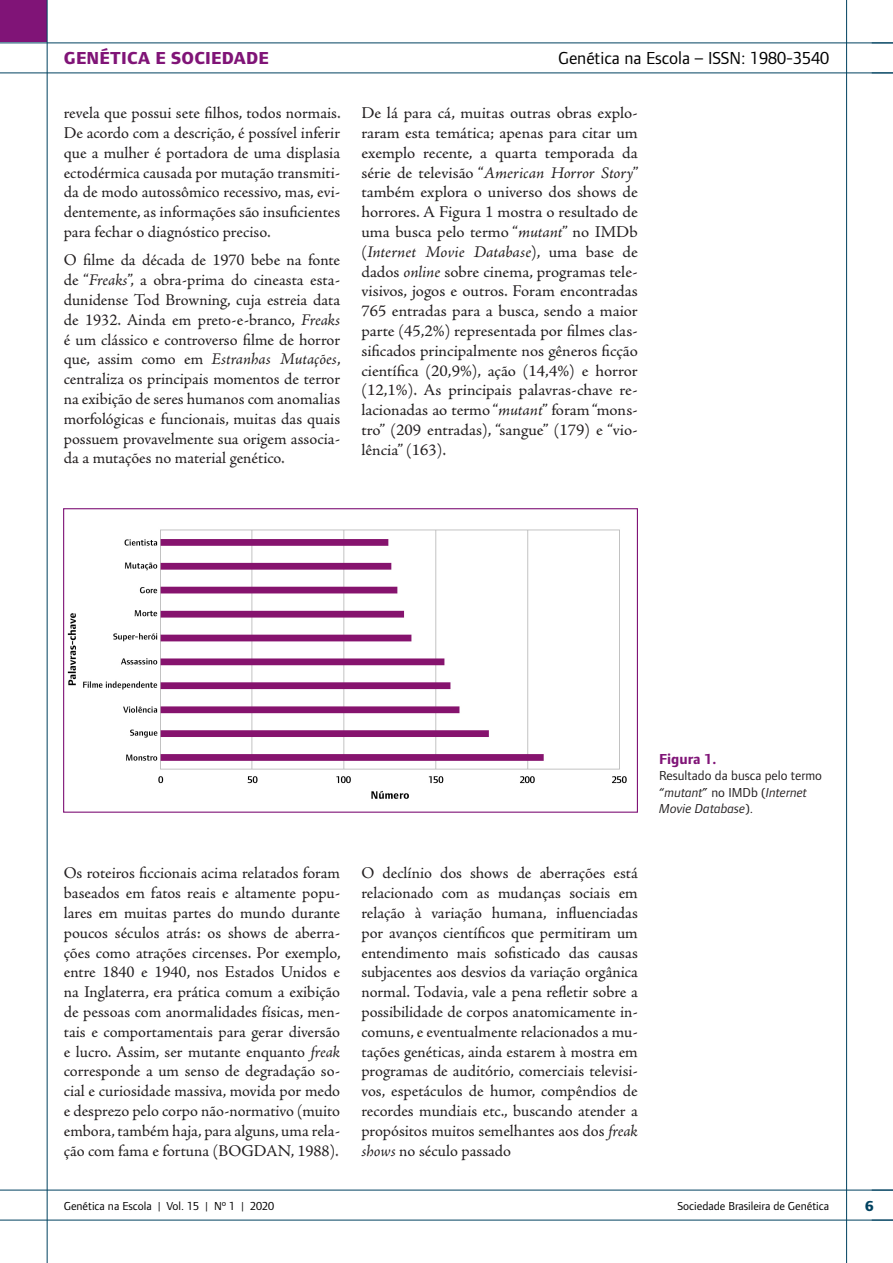
<style>
.page{position:relative;width:893px;height:1263px;background:#fff}
.page>*{position:absolute;margin:0;border:0;box-sizing:border-box;transform-origin:0 0}
.t1{font:18px "Foundry Form Sans";color:#000}
.t2{font:800 18px "Foundry Form Sans";letter-spacing:.015em;color:#801477}
.Texto{font:16.5px/19.8px "Adobe Jenson Pro";color:#231f20;text-align:justify}
.Legenda{font:700 15px "Foundry Form Sans";color:#801477}
.t3{font:800 15px "Foundry Form Sans";color:#014260}
.Legenda-2{font:13.5px/16.2px "Foundry Form Sans";color:#231f20}
.t4{font:12px "Foundry Form Sans";color:#000}
.s1{font-style:italic}
</style>
<div class="page">
<img style="left:67px;top:529px;width:560px;height:270px">
<div style="left:0;top:0;width:47px;height:42px;background:#801477"></div>
<hr style="left:47px;top:0;width:1px;height:1263px;background:#014260">
<hr style="left:846px;top:0;width:1px;height:1263px;background:#014260">
<hr style="left:0;top:1190px;width:893px;height:1px;background:#014260">
<hr style="left:0;top:1220px;width:893px;height:1px;background:#014260">
<hr style="left:0;top:43px;width:893px;height:1px;background:#014260">
<hr style="left:0;top:73px;width:893px;height:1px;background:#014260">
<p class="t2" style="left:64px;top:48px;width:207px">GENÉTICA E SOCIEDADE</p>
<p class="Texto" style="left:64px;top:103px;width:278px">revela que possui sete filhos, todos normais.<br>De acordo com a descrição, é possível inferir que a mulher é portadora de uma displasia ectodérmica causada por mutação transmiti&shy;da de modo autossômico recessivo, mas, evi&shy;dentemente, as informações são insuficientes para fechar o diagnóstico preciso.</p>
<p class="Texto" style="left:64px;top:251px;width:278px">O filme da década de 1970 bebe na fonte de “<span class="s1">Freaks</span>”, a obra-prima do cineasta esta&shy;dunidense Tod Browning, cuja estreia data de 1932. Ainda em preto-e-branco, <span class="s1">Freaks </span>é um clássico e controverso filme de horror que, assim como em <span class="s1">Estranhas Mutações</span>, centraliza os principais momentos de terror na exibição de seres humanos com anomalias morfológicas e funcionais, muitas das quais possuem provavelmente sua origem associa&shy;da a mutações no material genético.</p>
<p class="t1" style="left:558px;top:48px;width:273px">Genética na Escola – ISSN: 1980-3540</p>
<p class="Texto" style="left:361px;top:103px;width:279px">De lá para cá, muitas outras obras explo&shy;raram esta temática; apenas para citar um exemplo recente, a quarta temporada da série de televisão “<span class="s1">American Horror Story</span>” também explora o universo dos shows de horrores. A Figura 1 mostra o resultado de uma busca pelo termo “<span class="s1">mutant</span>” no IMDb (<span class="s1">Internet Movie Database</span>), uma base de dados <span class="s1">online</span> sobre cinema, programas tele&shy;visivos, jogos e outros. Foram encontradas 765 entradas para a busca, sendo a maior parte (45,2%) representada por filmes clas&shy;sificados principalmente nos gêneros ficção científica (20,9%), ação (14,4%) e horror (12,1%). As principais palavras-chave re&shy;lacionadas ao termo “<span class="s1">mutant</span>” foram “mons&shy;tro” (209 entradas), “sangue” (179) e “vio&shy;lência” (163).</p>
<p class="Legenda" style="left:659px;top:751px;width:59px">Figura 1.</p>
<p class="Legenda-2" style="left:659px;top:768px;width:164px">Resultado da busca pelo termo “<span class="s1">mutant</span>” no IMDb (<span class="s1">Internet<br>Movie Database</span>).</p>
<p class="Texto" style="left:64px;top:863px;width:278px">Os roteiros ficcionais acima relatados foram baseados em fatos reais e altamente popu&shy;lares em muitas partes do mundo durante poucos séculos atrás: os shows de aberra&shy;ções como atrações circenses. Por exemplo, entre 1840 e 1940, nos Estados Unidos e na Inglaterra, era prática comum a exibição de pessoas com anormalidades físicas, men&shy;tais e comportamentais para gerar diversão e lucro. Assim, ser mutante enquanto <span class="s1">freak </span>corresponde a um senso de degradação so&shy;cial e curiosidade massiva, movida por medo e desprezo pelo corpo não-normativo (muito embora, também haja, para alguns, uma rela&shy;ção com fama e fortuna (BOGDAN, 1988).</p>
<p class="Texto" style="left:361px;top:863px;width:278px">O declínio dos shows de aberrações está relacionado com as mudanças sociais em relação à variação humana, influenciadas por avanços científicos que permitiram um entendimento mais sofisticado das causas subjacentes aos desvios da variação orgânica normal. Todavia, vale a pena refletir sobre a possibilidade de corpos anatomicamente in&shy;comuns, e eventualmente relacionados a mu&shy;tações genéticas, ainda estarem à mostra em programas de auditório, comerciais televisi&shy;vos, espetáculos de humor, compêndios de recordes mundiais etc., buscando atender a propósitos muitos semelhantes aos dos <span class="s1">freak shows</span> no século passado</p>
<p class="t4" style="left:64px;top:1199px;width:212px">Genética na Escola | Vol. 15 | Nº 1 | 2020</p>
<p class="t4" style="left:677px;top:1199px;width:153px">Sociedade Brasileira de Genética</p>
<p class="t3" style="left:865px;top:1197px;width:10px">6</p>
</div>
